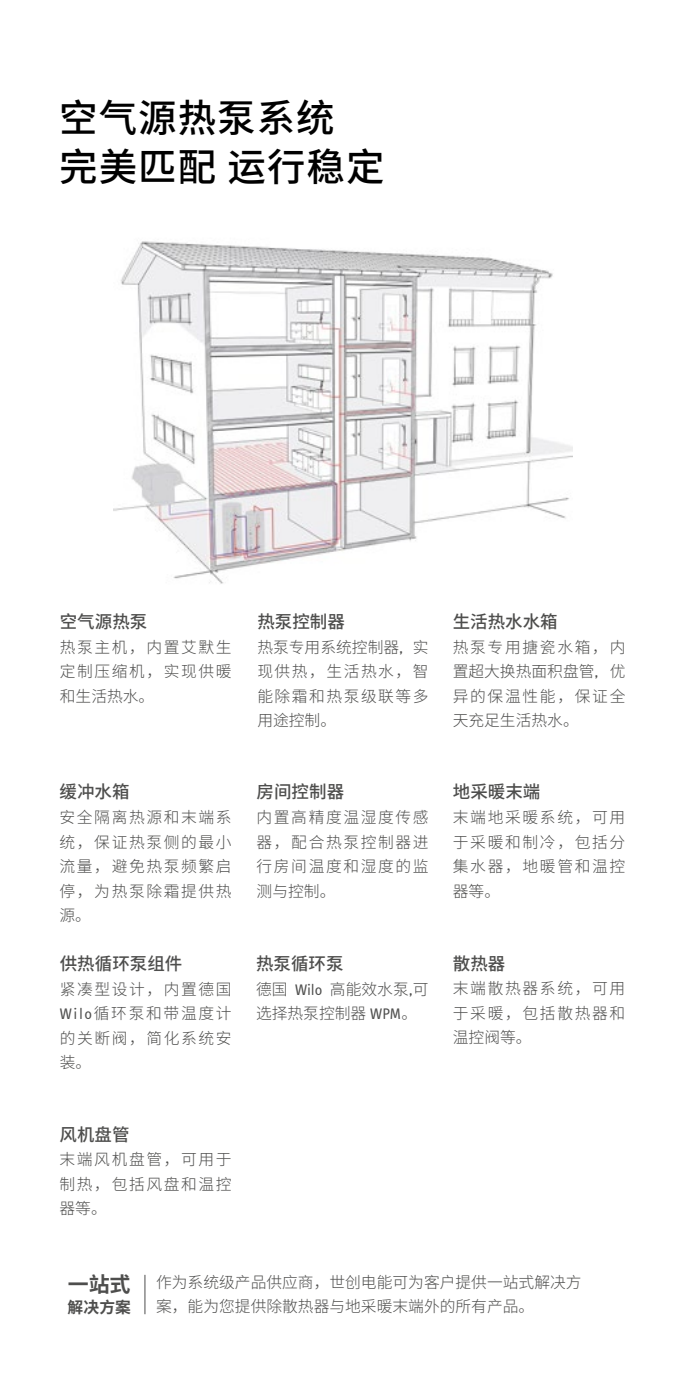
<style>
.page{position:relative;width:685px;height:1380px;background:#fff}
.page>*{position:absolute;margin:0;border:0;box-sizing:border-box;transform-origin:0 0}
.t1{font:500 38.5px/49px "Source Han Sans CN";letter-spacing:.025em;color:#000}
.t2{font:700 21px "Source Han Sans CN";color:#4e4e4d}
.t3{font:500 17.5px "Source Han Sans CN";color:#4e4e4d}
.t4{font:300 15.75px/24.5px "Source Han Sans CN";letter-spacing:.1em;color:#4e4e4d;text-align:justify}
.t5{font:300 15.75px/24.5px "Source Han Sans CN";color:#4e4e4d}
.t6{font:700 15.75px "Source Han Sans CN";color:#4e4e4d}
.s1{font-family:"STE Info Text";font-weight:400}
</style>
<div class="page">
<img style="left:113px;top:241px;width:460px;height:343px">
<hr style="left:144px;top:1274px;width:1px;height:39px;background:#4e4e4d">
<h1 class="t1" style="left:59px;top:95px;width:327px">空气源热泵系统<br>完美匹配运行稳定</h1>
<p class="t3" style="left:60px;top:611px;width:89px">空气源热泵</p>
<p class="t4" style="left:60px;top:635px;width:173px">热泵主机，内置艾默生定制压缩机，实现供暖和生活热水。</p>
<p class="t3" style="left:60px;top:782px;width:71px">缓冲水箱</p>
<p class="t4" style="left:60px;top:805px;width:173px">安全隔离热源和末端系统，保证热泵侧的最小流量，避免热泵频繁启停，为热泵除霜提供热源。</p>
<p class="t3" style="left:60px;top:953px;width:124px">供热循环泵组件</p>
<p class="t4" style="left:60px;top:976px;width:173px">紧凑型设计，内置德国<span class="s1">Wilo</span>循环泵和带温度计的关断阀，简化系统安装。</p>
<p class="t3" style="left:60px;top:1124px;width:71px">风机盘管</p>
<p class="t4" style="left:60px;top:1147px;width:173px">末端风机盘管，可用于制热，包括风盘和温控器等。</p>
<p class="t3" style="left:257px;top:611px;width:89px">热泵控制器</p>
<p class="t4" style="left:257px;top:635px;width:173px">热泵专用系统控制器<span class="s1">,</span> 实现供热，生活热水，智能除霜和热泵级联等多用途控制。</p>
<p class="t3" style="left:256px;top:782px;width:89px">房间控制器</p>
<p class="t4" style="left:256px;top:805px;width:173px">内置高精度温湿度传感器，配合热泵控制器进行房间温度和湿度的监测与控制。</p>
<p class="t3" style="left:256px;top:953px;width:89px">热泵循环泵</p>
<p class="t5" style="left:256px;top:976px;width:174px">德国 <span class="s1">Wilo</span> 高能效水泵<span class="s1">,</span>可选择热泵控制器 <span class="s1">WPM</span>。</p>
<p class="t3" style="left:452px;top:611px;width:106px">生活热水水箱</p>
<p class="t4" style="left:452px;top:635px;width:174px">热泵专用搪瓷水箱，内置超大换热面积盘管<span class="s1">,</span> 优异的保温性能，保证全天充足生活热水。</p>
<p class="t3" style="left:453px;top:782px;width:89px">地采暖末端</p>
<p class="t4" style="left:453px;top:805px;width:174px">末端地采暖系统，可用于采暖和制冷，包括分集水器，地暖管和温控器等。</p>
<p class="t3" style="left:453px;top:953px;width:54px">散热器</p>
<p class="t4" style="left:453px;top:976px;width:174px">末端散热器系统，可用于采暖，包括散热器和温控阀等。</p>
<h2 class="t2" style="left:68px;top:1272px;width:64px">一站式</h2>
<p class="t6" style="left:67px;top:1297px;width:65px">解决方案</p>
<p class="t5" style="left:156px;top:1269px;width:427px">作为系统级产品供应商，世创电能可为客户提供一站式解决方案，能为您提供除散热器与地采暖末端外的所有产品。</p>
</div>
